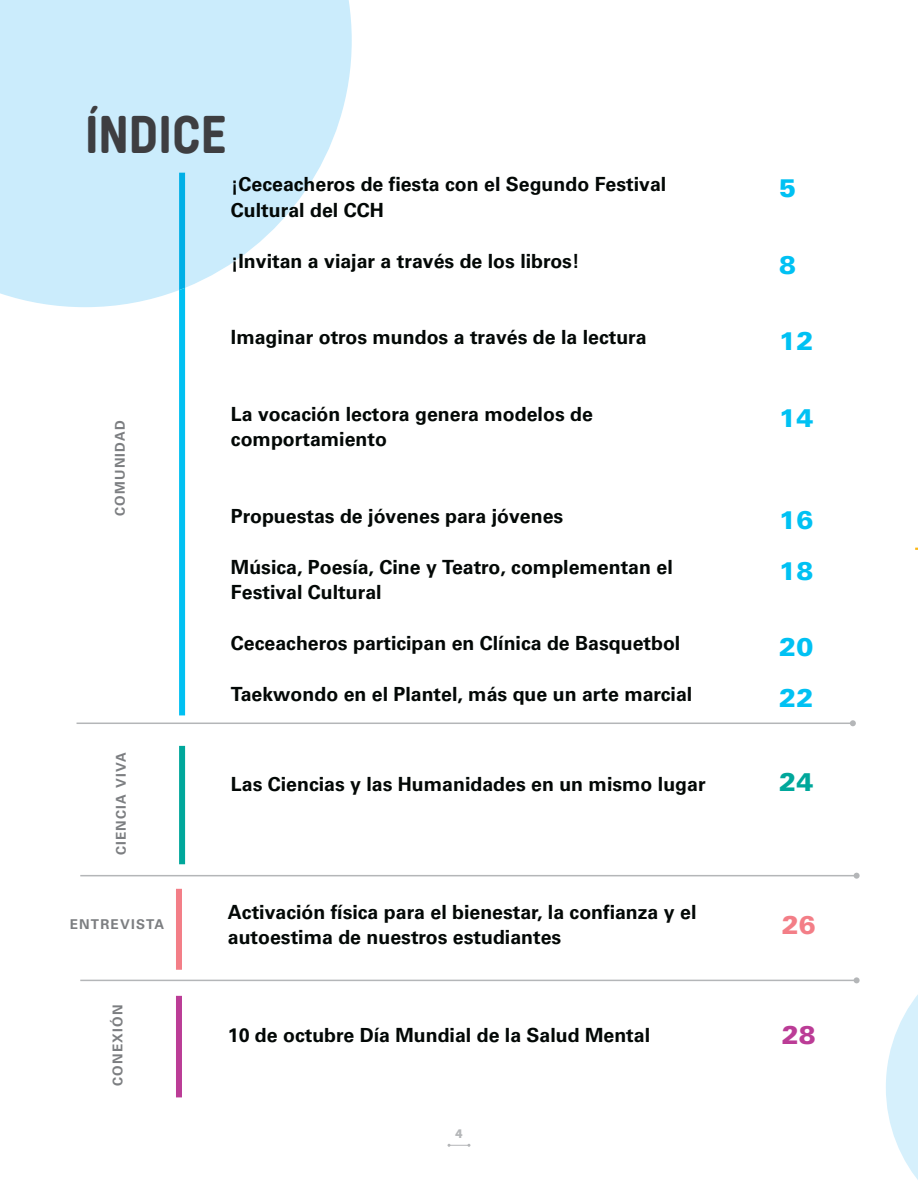
<style>
.page{position:relative;width:918px;height:1188px;background:#fff}
.page>*{position:absolute;margin:0;border:0;box-sizing:border-box;transform-origin:0 0}
.t1{font:49.5px "Colatera Soft";color:#3e3e41}
.t2{font:25.5px/51px "Univers LT 75 Blk";letter-spacing:.01em;color:#00c1f3}
.t3{font:25.5px "Univers LT 75 Blk";color:#00a79b}
.t4{font:25.5px "Univers LT 75 Blk";color:#f37e87}
.t5{font:25.5px "Univers LT 75 Blk";color:#bb3c96}
.t6{font:19.5px/25.5px "Univers LT 65 Bd";color:#030806}
.t7{font:13.5px "Univers LT 65 Bd";letter-spacing:.09em;color:#7c7e81}
.t8{font:12px "Museo Sans 900";color:#b4b6b8}
</style>
<div class="page">
<svg style="left:448px;top:1144px;width:22px;height:3px"></svg>
<svg style="left:0;top:0;width:352px;height:307px;background:#d2eefc"></svg>
<svg style="left:179px;top:173px;width:6px;height:542px;background:#03bdef"></svg>
<hr style="left:77px;top:723px;width:776px;height:1px;background:#b4b6b8">
<svg style="left:850px;top:720px;width:6px;height:6px"></svg>
<div style="left:179px;top:746px;width:6px;height:118px;background:#00a79b"></div>
<svg style="left:886px;top:995px;width:32px;height:185px"></svg>
<hr style="left:80px;top:875px;width:777px;height:1px;background:#b4b6b8">
<svg style="left:854px;top:873px;width:6px;height:6px"></svg>
<hr style="left:80px;top:980px;width:777px;height:1px;background:#b4b6b8">
<svg style="left:854px;top:977px;width:6px;height:6px"></svg>
<div style="left:176px;top:889px;width:6px;height:81px;background:#f37e87"></div>
<div style="left:176px;top:996px;width:6px;height:101px;background:#bb3c96"></div>
<h1 class="t1" style="left:85px;top:105px;width:144px">ÍNDICE</h1>
<p class="t6" style="left:231px;top:172px;width:437px">¡Ceceacheros de fiesta con el Segundo Festival<br>Cultural del CCH</p>
<p class="t6" style="left:231px;top:248px;width:350px">¡Invitan a viajar a través de los libros!</p>
<p class="t7" style="left:112px;top:516px;width:97px;rotate:-90deg">COMUNIDAD</p>
<p class="t6" style="left:231px;top:325px;width:417px">Imaginar otros mundos a través de la lectura</p>
<p class="t6" style="left:231px;top:401px;width:363px">La vocación lectora genera modelos de comportamiento</p>
<p class="t6" style="left:231px;top:503px;width:334px">Propuestas de jóvenes para jóvenes</p>
<p class="t6" style="left:231px;top:554px;width:443px">Música, Poesía, Cine y Teatro, complementan el<br>Festival Cultural</p>
<p class="t6" style="left:231px;top:631px;width:451px">Ceceacheros participan en Clínica de Basquetbol</p>
<p class="t6" style="left:231px;top:682px;width:463px">Taekwondo en el Plantel, más que un arte marcial</p>
<h2 class="t2" style="left:779px;top:162px;width:19px">5</h2>
<h2 class="t2" style="left:779px;top:239px;width:19px">8</h2>
<h2 class="t2" style="left:779px;top:315px;width:36px">12</h2>
<h2 class="t2" style="left:779px;top:392px;width:36px">14</h2>
<h2 class="t2" style="left:779px;top:494px;width:36px">16<br>18</h2>
<h2 class="t2" style="left:779px;top:621px;width:36px">20<br>22</h2>
<p class="t7" style="left:113px;top:855px;width:105px;rotate:-90deg">CIENCIA VIVA</p>
<p class="t7" style="left:70px;top:917px;width:96px">ENTREVISTA</p>
<p class="t7" style="left:110px;top:1086px;width:83px;rotate:-90deg">CONEXIÓN</p>
<p class="t6" style="left:231px;top:771px;width:476px">Las Ciencias y las Humanidades en un mismo lugar</p>
<h2 class="t3" style="left:779px;top:766px;width:36px">24</h2>
<p class="t6" style="left:228px;top:899px;width:470px">Activación física para el bienestar, la confianza y el autoestima de nuestros estudiantes</p>
<p class="t6" style="left:228px;top:1022px;width:424px">10 de octubre Día Mundial de la Salud Mental</p>
<p class="t8" style="left:455px;top:1129px;width:9px">4</p>
<h2 class="t4" style="left:782px;top:909px;width:36px">26</h2>
<h2 class="t5" style="left:782px;top:1019px;width:36px">28</h2>
</div>
